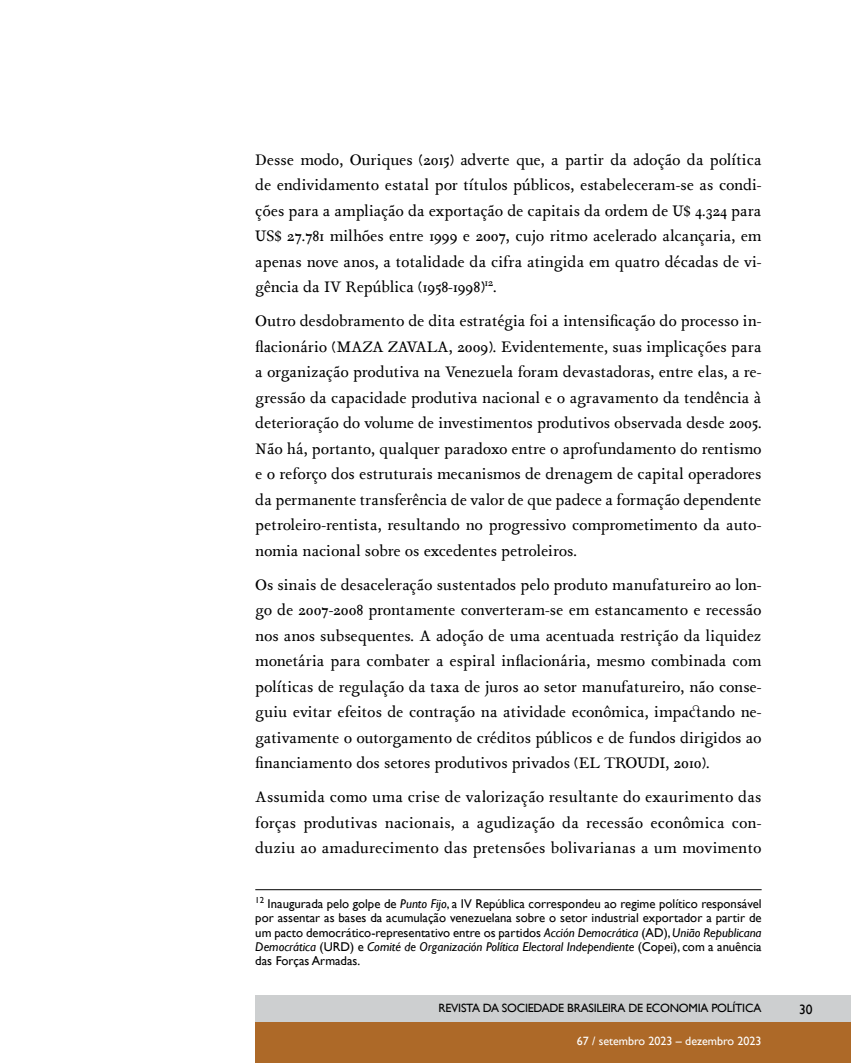
<style>
.page{position:relative;width:851px;height:1063px;background:#fff}
.page>*{position:absolute;margin:0;border:0;box-sizing:border-box;transform-origin:0 0}
.t1{font:16.5px/25.5px "Isidora";color:#000;text-align:justify}
.t2{font:13.5px "Gill Sans";color:#000}
.t3{font:12.75px/14.2px "Gill Sans";color:#000;text-align:justify}
.t4{font:12px "Gill Sans";letter-spacing:-.02em;color:#000}
.t5{font:12px "Gill Sans";color:#fff}
.s1{font-style:italic}
</style>
<div class="page">
<div style="left:255px;top:1022px;width:595px;height:41px;background:#ad6928"></div>
<div style="left:255px;top:995px;width:595px;height:27px;background:#cdcfd0"></div>
<hr style="left:255px;top:889px;width:506px;height:1px;background:#000">
<p class="t1" style="left:255px;top:146px;width:508px">Desse modo, Ouriques (2015) adverte que, a partir da adoção da política de endividamento estatal por títulos públicos, estabeleceram-se as condi&shy;ções para a ampliação da exportação de capitais da ordem de U$ 4.324 para US$ 27.781 milhões entre 1999 e 2007, cujo ritmo acelerado alcançaria, em apenas nove anos, a totalidade da cifra atingida em quatro décadas de vi&shy;gência da IV República (1958-1998)<sup>12</sup>.</p>
<p class="t1" style="left:255px;top:308px;width:508px">Outro desdobramento de dita estratégia foi a intensificação do processo in&shy;flacionário (MAZA ZAVALA, 2009). Evidentemente, suas implicações para a organização produtiva na Venezuela foram devastadoras, entre elas, a re&shy;gressão da capacidade produtiva nacional e o agravamento da tendência à deterioração do volume de investimentos produtivos observada desde 2005.<br>Não há, portanto, qualquer paradoxo entre o aprofundamento do rentismo e o reforço dos estruturais mecanismos de drenagem de capital operadores da permanente transferência de valor de que padece a formação dependente petroleiro-rentista, resultando no progressivo comprometimento da auto&shy;nomia nacional sobre os excedentes petroleiros.</p>
<p class="t1" style="left:255px;top:571px;width:508px">Os sinais de desaceleração sustentados pelo produto manufatureiro ao lon&shy;go de 2007-2008 prontamente converteram-se em estancamento e recessão nos anos subsequentes. A adoção de uma acentuada restrição da liquidez monetária para combater a espiral inflacionária, mesmo combinada com políticas de regulação da taxa de juros ao setor manufatureiro, não conse&shy;guiu evitar efeitos de contração na atividade econômica, impactando ne&shy;gativamente o outorgamento de créditos públicos e de fundos dirigidos ao financiamento dos setores produtivos privados (EL TROUDI, 2010).</p>
<p class="t1" style="left:255px;top:784px;width:507px">Assumida como uma crise de valorização resultante do exaurimento das forças produtivas nacionais, a agudização da recessão econômica con&shy;duziu ao amadurecimento das pretensões bolivarianas a um movimento</p>
<p class="t3" style="left:255px;top:897px;width:508px"><sup>12</sup> Inaugurada pelo golpe de <span class="s1">Punto Fijo</span>, a IV República correspondeu ao regime político responsável por assentar as bases da acumulação venezuelana sobre o setor industrial exportador a partir de um pacto democrático-representativo entre os partidos <span class="s1">Acción Democrática</span> (AD), <span class="s1">União Republicana Democrática</span> (URD) e <span class="s1">Comité de Organización Política Electoral Independiente</span> (Copei), com a anuência das Forças Armadas.</p>
<p class="t4" style="left:438px;top:1001px;width:324px">REVISTA DA SOCIEDADE BRASILEIRA DE ECONOMIA POLÍTICA</p>
<p class="t5" style="left:576px;top:1034px;width:186px">67 / setembro 2023 – dezembro 2023</p>
<p class="t2" style="left:799px;top:1001px;width:15px">30</p>
</div>
